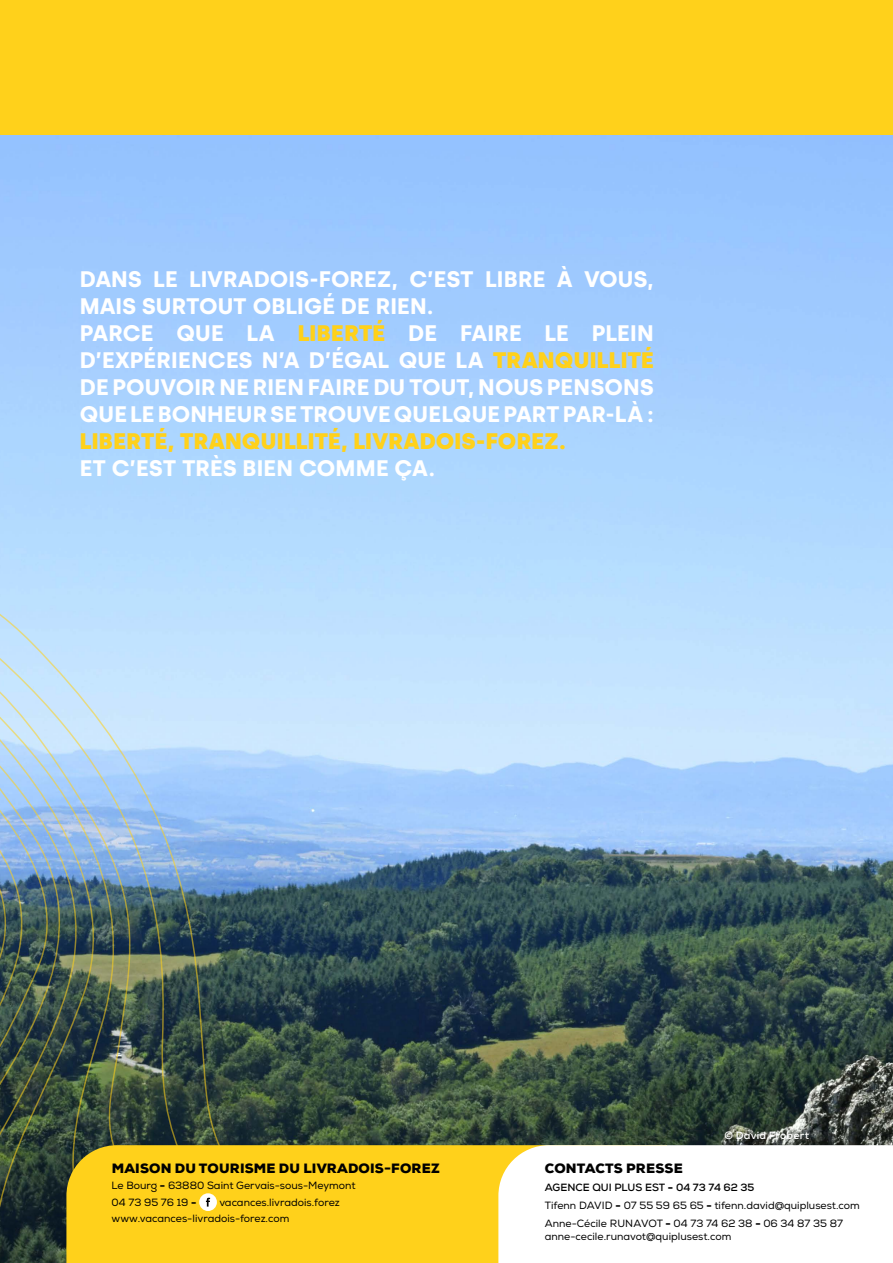
<style>
.page{position:relative;width:893px;height:1263px;background:#fff}
.page>*{position:absolute;margin:0;border:0;box-sizing:border-box;transform-origin:0 0}
.t1{font:700 22.5px/27px "Silka";letter-spacing:.005em;color:#fff}
.t2{font:900 22.5px "Silka";color:#ffd11b}
.t3{font:900 13.5px "Nexa";letter-spacing:.015em;color:#000}
.t4{font:10.5px/18px "Nexa";color:#000}
.t5{font:700 10.5px "Nexa";letter-spacing:.02em;color:#fff}
.s1{font-weight:900;color:#ffd11b}
.s2{font-weight:900}
.s3{font-weight:700}
</style>
<div class="page">
<img style="left:291px;top:135px;width:602px;height:1010px">
<svg style="left:0;top:135px;width:291px;height:1128px;background:#8badc8"></svg>
<div style="left:66px;top:1145px;width:432px;height:118px;background:#ffd11b"></div>
<svg style="left:498px;top:1145px;width:395px;height:118px"></svg>
<div style="left:199px;top:1193px;width:18px;height:18px;background:#fff;border-radius:50%"></div>
<svg style="left:206px;top:1198px;width:4px;height:8px"></svg>
<div style="left:0;top:0;width:893px;height:135px;background:#ffd11b"></div>
<p class="t1" style="left:80px;top:266px;width:575px">DANS LE LIVRADOIS-FOREZ, C’EST LIBRE À VOUS, MAIS SURTOUT OBLIGÉ DE RIEN.<br>PARCE QUE LA <span class="s1">LIBERTÉ</span> DE FAIRE LE PLEIN D’EXPÉRIENCES N’A D’ÉGAL QUE LA <span class="s1">TRANQUILLITÉ </span>DE POUVOIR NE RIEN FAIRE DU TOUT, NOUS PENSONS QUE LE BONHEUR SE TROUVE QUELQUE PART PAR-LÀ :</p>
<h1 class="t2" style="left:80px;top:428px;width:487px">LIBERTÉ, TRANQUILLITÉ, LIVRADOIS-FOREZ.</h1>
<h1 class="t1" style="left:80px;top:455px;width:356px">ET C’EST TRÈS BIEN COMME ÇA.</h1>
<p class="t5" style="left:724px;top:1129px;width:86px">© David Frobert</p>
<p class="t3" style="left:112px;top:1159px;width:329px">MAISON DU TOURISME DU LIVRADOIS-FOREZ</p>
<p class="t4" style="left:112px;top:1178px;width:245px;line-height:16.5px">Le Bourg <span class="s2">-</span> 63880 Saint Gervais-sous-Meymont<br>04 73 95 76 19 <span class="s2">-</span></p>
<p class="t4" style="left:112px;top:1194px;width:230px;line-height:16.5px;text-indent:108px">vacances.livradois.forez www.vacances-livradois-forez.com</p>
<p class="t3" style="left:545px;top:1159px;width:139px">CONTACTS PRESSE</p>
<p class="t4" style="left:545px;top:1178px;width:317px"><span class="s3">AGENCE QUI PLUS EST</span> <span class="s2">-</span> <span class="s3">04 73 74 62 35<br></span>Tifenn DAVID <span class="s2">-</span> 07 55 59 65 65 <span class="s2">-</span> tifenn.david@quiplusest.com<br>Anne-Cécile RUNAVOT <span class="s2">-</span> 04 73 74 62 38 <span class="s2">-</span> 06 34 87 35 87</p>
<p class="t4" style="left:545px;top:1227px;width:188px">anne-cecile.runavot@quiplusest.com</p>
</div>
